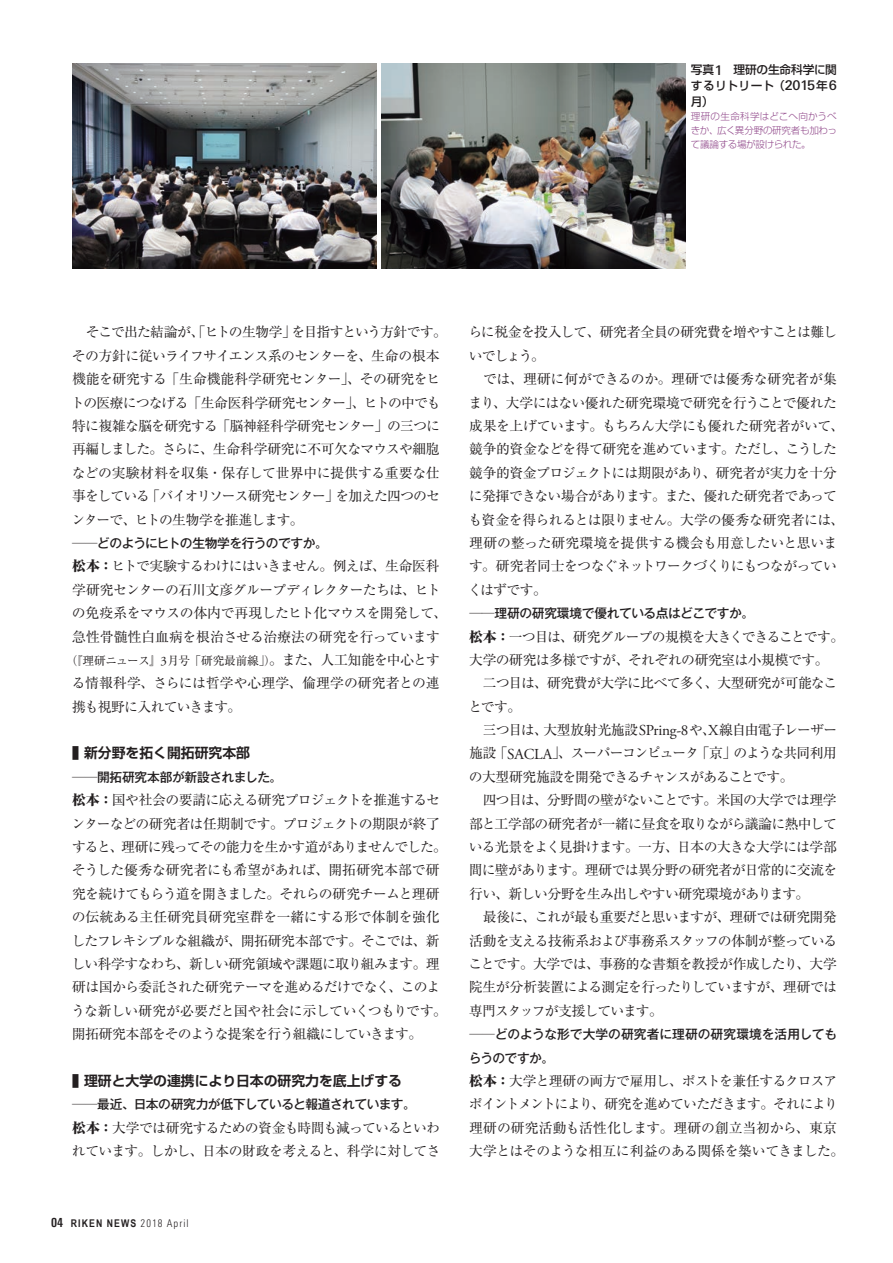
<style>
.page{position:relative;width:893px;height:1263px;background:#fff}
.page>*{position:absolute;margin:0;border:0;box-sizing:border-box;transform-origin:0 0}
.t1{font:13.8px/23.4px "Ryumin Pr 6";letter-spacing:-.04em;color:#231f20}
.t2{font:700 13.8px "Shin Go Pr 6 De";color:#231f20}
.t3{font:500 12.75px "Gothic MB101 Pr 6";letter-spacing:-.03em;color:#231f20}
.t4{font:500 12.75px/23.4px "Gothic MB101 Pr 6";letter-spacing:-.005em;color:#231f20}
.t5{font:11.7px "Ryumin Pr 6";letter-spacing:-.025em;color:#231f20}
.t6{font:500 11.7px/15.9px "Shin Go Pr 6";letter-spacing:-.01em;color:#231f20;text-align:justify}
.t7{font:700 10.65px "Arial Narrow";letter-spacing:.1em;color:#231f20}
.t8{font:300 9.6px/13.8px "Shin Go Pr 6";letter-spacing:-.025em;color:#91498b;text-align:justify}
.s1{font-family:"Linotype Univers Basic";font-size:13.35px}
.s2{font-weight:800;font-stretch:expanded}
.s3{font-family:"Adobe Garamond Pro";font-size:12.9px}
.s4{font-size:13.8px}
.s5{font-size:15.9px}
.s6{font-family:"Linotype Univers";font-stretch:condensed;font-size:12.75px}
.s7{font-family:"Linotype Univers";font-weight:300;font-stretch:condensed}
.s8{font-family:"Adobe Garamond Pro";font-size:15.15px}
</style>
<div class="page">
<img style="left:72px;top:64px;width:305px;height:205px">
<img style="left:381px;top:64px;width:304px;height:205px">
<p class="t6" style="left:691px;top:61px;width:148px">写真<span class="s1">1</span>　理研の生命科学に関するリトリート（<span class="s1">2015</span>年<span class="s1">6</span>月）</p>
<p class="t8" style="left:691px;top:109px;width:148px">理研の生命科学はどこへ向かうべきか、広く異分野の研究者も加わって議論する場が設けられた。</p>
<p class="t1" style="left:71px;top:320px;width:378px">　そこで出た結論が、「ヒトの生物学」を目指すという方針です。その方針に従いライフサイエンス系のセンターを、生命の根本機能を研究する「生命機能科学研究センター」、その研究をヒトの医療につなげる「生命医科学研究センター」、ヒトの中でも特に複雑な脳を研究する「脳神経科学研究センター」の三つに再編しました。さらに、生命科学研究に不可欠なマウスや細胞などの実験材料を収集・保存して世界中に提供する重要な仕事をしている「バイオリソース研究センター」を加えた四つのセンターで、ヒトの生物学を推進します。</p>
<p class="t3" style="left:72px;top:533px;width:257px">──どのようにヒトの生物学を行うのですか。</p>
<p class="t1" style="left:72px;top:554px;width:377px"><span class="s2">松本：</span>ヒトで実験するわけにはいきません。例えば、生命医科学研究センターの石川文彦グループディレクターたちは、ヒトの免疫系をマウスの体内で再現したヒト化マウスを開発して、急性骨髄性白血病を根治させる治療法の研究を行っています</p>
<p class="t5" style="left:66px;top:651px;width:376px">（『理研ニュース』<span class="s3">3</span>月号「研究最前線」）<span class="s4">。また、人工知能を中心とす</span></p>
<p class="t1" style="left:72px;top:671px;width:370px">る情報科学、さらには哲学や心理学、倫理学の研究者との連携も視野に入れていきます。</p>
<p class="t2" style="left:72px;top:742px;width:179px"><span class="s5">■</span> 新分野を拓く開拓研究本部</p>
<p class="t3" style="left:72px;top:766px;width:212px">──開拓研究本部が新設されました。</p>
<p class="t1" style="left:71px;top:788px;width:377px"><span class="s2">松本：</span>国や社会の要請に応える研究プロジェクトを推進するセンターなどの研究者は任期制です。プロジェクトの期限が終了すると、理研に残ってその能力を生かす道がありませんでした。そうした優秀な研究者にも希望があれば、開拓研究本部で研究を続けてもらう道を開きました。それらの研究チームと理研の伝統ある主任研究員研究室群を一緒にする形で体制を強化したフレキシブルな組織が、開拓研究本部です。そこでは、新しい科学すなわち、新しい研究領域や課題に取り組みます。理研は国から委託された研究テーマを進めるだけでなく、このような新しい研究が必要だと国や社会に示していくつもりです。開拓研究本部をそのような提案を行う組織にしていきます。</p>
<p class="t2" style="left:72px;top:1069px;width:331px"><span class="s5">■</span> 理研と大学の連携により日本の研究力を底上げする</p>
<p class="t3" style="left:72px;top:1094px;width:345px">──最近、日本の研究力が低下していると報道されています。</p>
<p class="t1" style="left:72px;top:1115px;width:370px"><span class="s2">松本：</span>大学では研究するための資金も時間も減っているといわれています。しかし、日本の財政を考えると、科学に対してさ</p>
<p class="t7" style="left:51px;top:1215px;width:139px"><span class="s6">04</span> RIKEN NEWS <span class="s7">2018 April</span></p>
<p class="t1" style="left:468px;top:320px;width:378px">らに税金を投入して、研究者全員の研究費を増やすことは難しいでしょう。<br>　では、理研に何ができるのか。理研では優秀な研究者が集まり、大学にはない優れた研究環境で研究を行うことで優れた成果を上げています。もちろん大学にも優れた研究者がいて、競争的資金などを得て研究を進めています。ただし、こうした競争的資金プロジェクトには期限があり、研究者が実力を十分に発揮できない場合があります。また、優れた研究者であっても資金を得られるとは限りません。大学の優秀な研究者には、理研の整った研究環境を提供する機会も用意したいと思います。研究者同士をつなぐネットワークづくりにもつながっていくはずです。</p>
<p class="t3" style="left:469px;top:603px;width:286px">──理研の研究環境で優れている点はどこですか。</p>
<p class="t1" style="left:468px;top:624px;width:377px"><span class="s2">松本：</span>一つ目は、研究グループの規模を大きくできることです。大学の研究は多様ですが、それぞれの研究室は小規模です。　二つ目は、研究費が大学に比べて多く、大型研究が可能なことです。<br>　三つ目は、大型放射光施設<span class="s8">SPring-8</span>や、<span class="s8">X</span>線自由電子レーザー施設「<span class="s8">SACLA</span>」、スーパーコンピュータ「京」のような共同利用の大型研究施設を開発できるチャンスがあることです。<br>　四つ目は、分野間の壁がないことです。米国の大学では理学部と工学部の研究者が一緒に昼食を取りながら議論に熱中している光景をよく見掛けます。一方、日本の大きな大学には学部間に壁があります。理研では異分野の研究者が日常的に交流を行い、新しい分野を生み出しやすい研究環境があります。<br>　最後に、これが最も重要だと思いますが、理研では研究開発活動を支える技術系および事務系スタッフの体制が整っていることです。大学では、事務的な書類を教授が作成したり、大学院生が分析装置による測定を行ったりしていますが、理研では専門スタッフが支援しています。</p>
<p class="t4" style="left:469px;top:1022px;width:370px">──どのような形で大学の研究者に理研の研究環境を活用してもらうのですか。</p>
<p class="t1" style="left:469px;top:1068px;width:377px"><span class="s2">松本：</span>大学と理研の両方で雇用し、ポストを兼任するクロスアポイントメントにより、研究を進めていただきます。それにより理研の研究活動も活性化します。理研の創立当初から、東京大学とはそのような相互に利益のある関係を築いてきました。</p>
</div>
